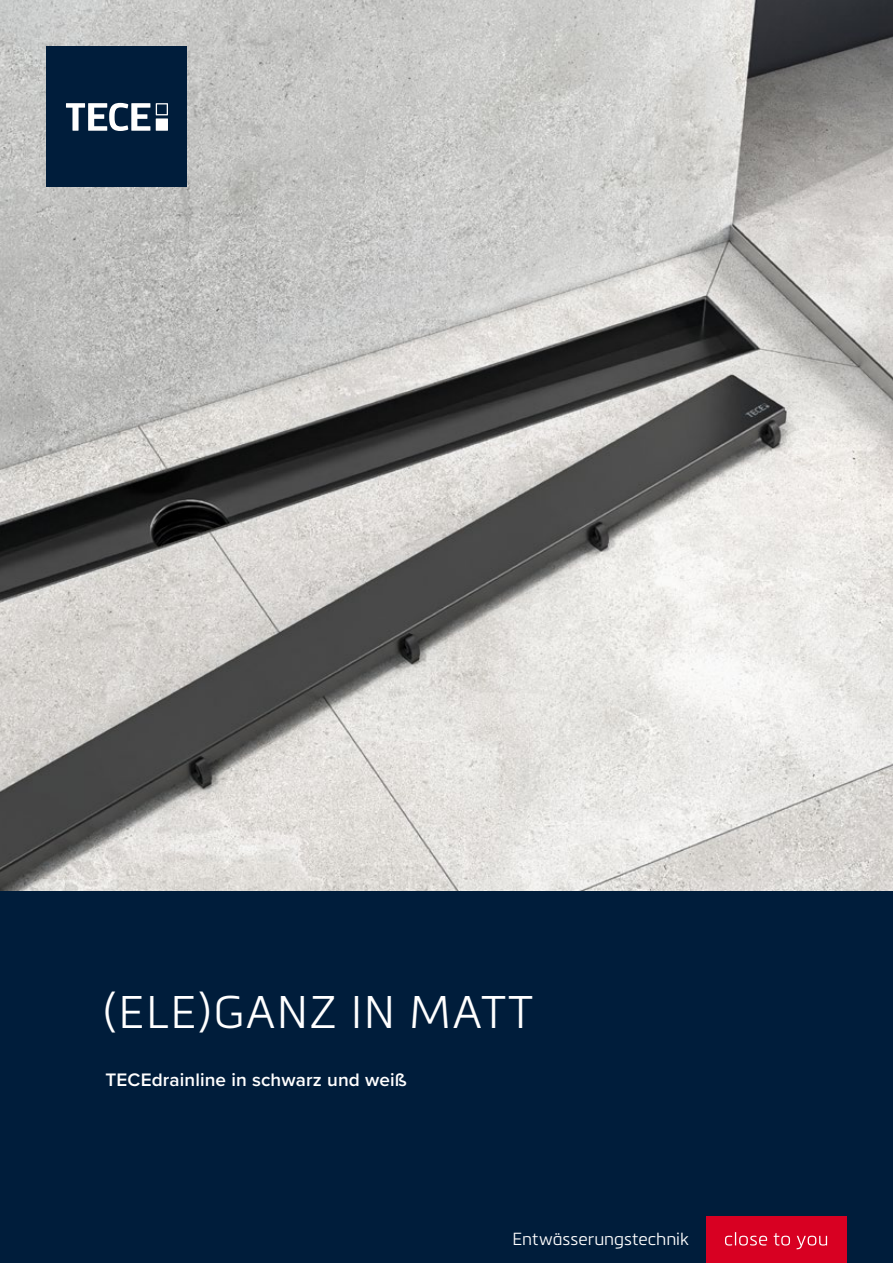
<style>
.page{position:relative;width:893px;height:1263px;background:#fff}
.page>*{position:absolute;margin:0;border:0;box-sizing:border-box;transform-origin:0 0}
.t1{font:300 45px "Metronic Pro";letter-spacing:.045em;color:#fff}
.t2{font:600 18.75px "Proxima Nova";letter-spacing:.005em;color:#fff}
.t3{font:300 17.25px "Metronic Pro";color:#fff}
</style>
<div class="page">
<img style="left:0;top:0;width:893px;height:891px">
<div style="left:0;top:891px;width:893px;height:372px;background:#001d3b"></div>
<div style="left:47px;top:47px;width:140px;height:140px;background:#001d3b"></div>
<svg style="left:66px;top:103px;width:102px;height:28px"></svg>
<div style="left:706px;top:1216px;width:140px;height:47px;background:#d80022"></div>
<svg style="left:725px;top:1232px;width:102px;height:17px"></svg>
<h1 class="t1" style="left:103px;top:982px;width:431px">(ELE)GANZ IN MATT</h1>
<p class="t2" style="left:105px;top:1066px;width:303px">TECEdrainline in schwarz und weiß</p>
<p class="t3" style="left:512px;top:1227px;width:178px">Entwässerungstechnik</p>
</div>
